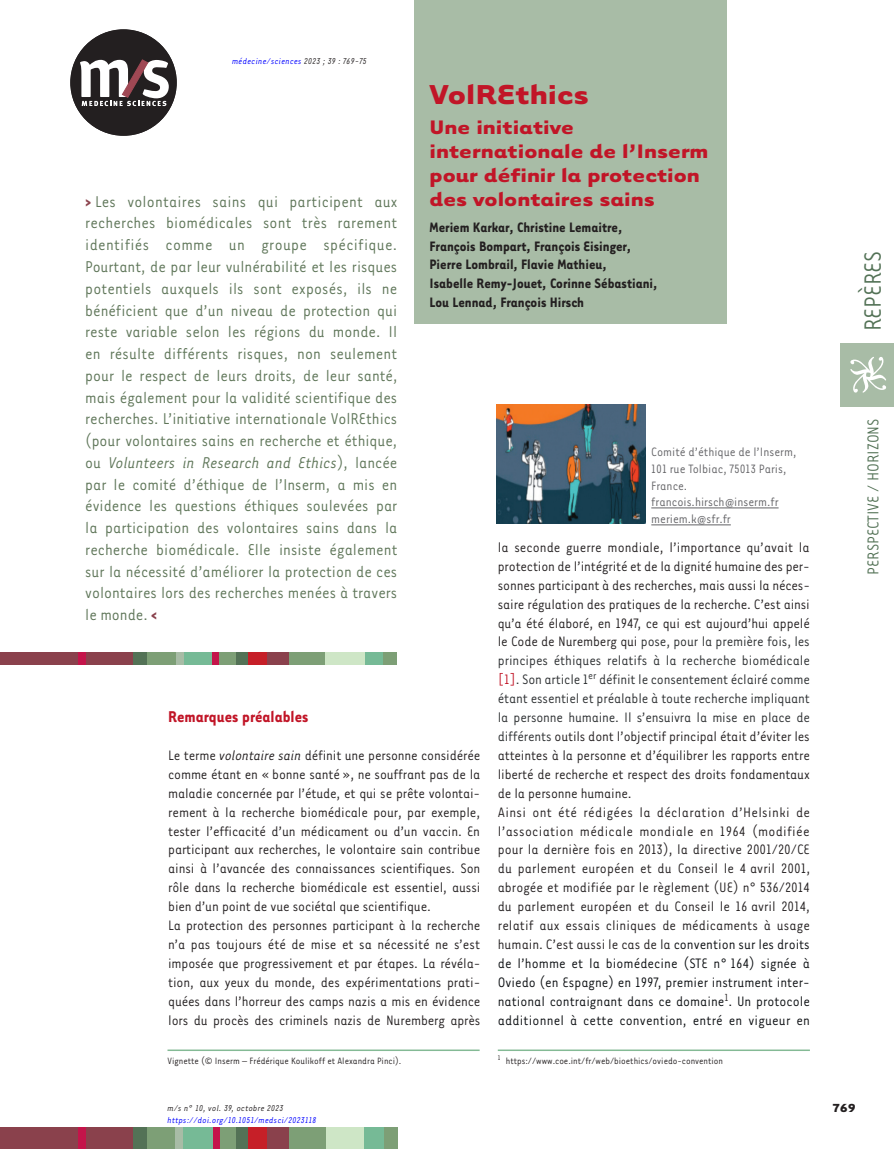
<style>
.page{position:relative;width:894px;height:1149px;background:#fff}
.page>*{position:absolute;margin:0;border:0;box-sizing:border-box;transform-origin:0 0}
.t1{font:700 31.5px "Tarzana Wide OT";color:#c11527}
.t2{font:27px "Tarzana Nar OT";color:#537256}
.t3{font:700 22.5px/24px "Tarzana Wide OT";color:#c11527}
.t4{font:18px/21.8px "Tarzana Nar OT";color:#5f7659;text-align:justify}
.t5{font:18px "Tarzana Nar OT";color:#537256}
.t6{font:700 18px "Tarzana Nar OT";color:#c11527}
.t7{font:15.75px/18.9px "Tarzana Nar OT";letter-spacing:-.01em;color:#231f20}
.t8{font:700 15.75px/18.9px "Tarzana Nar OT";color:#231f20}
.t9{font:13.95px/17px "Tarzana Nar OT";color:#636366}
.t10{font:700 13.5px "Tarzana Wide OT";color:#231f20}
.t11{font:10.5px "Tarzana Nar OT";color:#231f20}
.t12{font:italic 9.75px "Tarzana Nar OT";letter-spacing:.025em;color:#00f}
.t13{font:italic 9.75px "Tarzana Nar OT";letter-spacing:.025em;color:#231f20}
.s1{color:#231f20}
.s2{font-weight:700;color:#8d454f}
.s3{font-style:italic}
.s4{font-weight:700;color:#8a414c}
.s5{color:#2c2f31}
.s6{color:#c11527}
.s7{color:#0b0e11}
</style>
<div class="page">
<div style="left:0;top:1127px;width:134px;height:21px;background:#8a414c"></div>
<div style="left:235px;top:1127px;width:13px;height:21px;background:#537256"></div>
<div style="left:78px;top:1127px;width:7px;height:21px;background:#c4144a"></div>
<div style="left:133px;top:1127px;width:22px;height:21px;background:#537256"></div>
<div style="left:147px;top:1127px;width:30px;height:21px;background:#7d9f76"></div>
<div style="left:175px;top:1127px;width:9px;height:21px;background:#a8bca6"></div>
<div style="left:183px;top:1127px;width:30px;height:21px;background:#76ba96"></div>
<div style="left:217px;top:1127px;width:19px;height:21px;background:#7d9f76"></div>
<div style="left:213px;top:1127px;width:6px;height:21px;background:#c4144a"></div>
<div style="left:248px;top:1127px;width:27px;height:21px;background:#c61f28"></div>
<div style="left:287px;top:1127px;width:39px;height:21px;background:#7d9f76"></div>
<div style="left:267px;top:1127px;width:21px;height:21px;background:#8a414c"></div>
<div style="left:326px;top:1127px;width:38px;height:21px;background:#cee6c6"></div>
<div style="left:364px;top:1127px;width:20px;height:21px;background:#76ba96"></div>
<div style="left:383px;top:1127px;width:14px;height:21px;background:#7d9f76"></div>
<div style="left:840px;top:342px;width:53px;height:64px;background:#a8bca6"></div>
<svg style="left:850px;top:357px;width:35px;height:35px"></svg>
<div style="left:70px;top:29px;width:107px;height:107px;background:#231f20;border-radius:50%"></div>
<svg style="left:80px;top:60px;width:89px;height:46px"></svg>
<hr style="left:497px;top:1049px;width:312px;height:1px;background:#84ba95">
<hr style="left:651px;top:507px;width:127px;height:1px;background:#636366">
<hr style="left:651px;top:524px;width:79px;height:1px;background:#636366">
<div style="left:0;top:652px;width:134px;height:13px;background:#8a414c"></div>
<div style="left:133px;top:652px;width:17px;height:13px;background:#537256"></div>
<div style="left:235px;top:652px;width:13px;height:13px;background:#537256"></div>
<div style="left:147px;top:652px;width:29px;height:13px;background:#7d9f76"></div>
<div style="left:181px;top:652px;width:32px;height:13px;background:#76ba96"></div>
<div style="left:364px;top:652px;width:20px;height:13px;background:#76ba96"></div>
<div style="left:217px;top:652px;width:19px;height:13px;background:#7d9f76"></div>
<div style="left:383px;top:652px;width:14px;height:13px;background:#7d9f76"></div>
<div style="left:287px;top:652px;width:38px;height:13px;background:#7d9f76"></div>
<div style="left:325px;top:652px;width:39px;height:13px;background:#cee6c6"></div>
<div style="left:176px;top:652px;width:7px;height:13px;background:#a8bca6"></div>
<div style="left:78px;top:652px;width:7px;height:13px;background:#c4144a"></div>
<div style="left:213px;top:652px;width:6px;height:13px;background:#c4144a"></div>
<div style="left:248px;top:652px;width:27px;height:13px;background:#c61f28"></div>
<div style="left:267px;top:652px;width:21px;height:13px;background:#8a414c"></div>
<div style="left:414px;top:0;width:312px;height:323px;background:#a8bca6"></div>
<hr style="left:167px;top:1049px;width:312px;height:1px;background:#84ba95">
<img style="left:496px;top:404px;width:149px;height:119px">
<p class="t12" style="left:232px;top:55px;width:136px">médecine/sciences <span class="s1">2023 ; 39 : 769-75</span></p>
<h1 class="t1" style="left:429px;top:73px;width:161px">VolREthics</h1>
<h3 class="t3" style="left:429px;top:114px;width:280px">Une initiative internationale de l’Inserm pour définir la protection des volontaires sains</h3>
<p class="t8" style="left:429px;top:217px;width:229px">Meriem Karkar, Christine Lemaitre, François Bompart, François Eisinger, Pierre Lombrail, Flavie Mathieu,<br>Isabelle Remy-Jouet, Corinne Sébastiani, Lou Lennad, François Hirsch</p>
<p class="t4" style="left:85px;top:190px;width:314px"><span class="s2">&gt;</span> Les volontaires sains qui participent aux recherches biomédicales sont très rarement identifiés comme un groupe spécifique.<br>Pourtant, de par leur vulnérabilité et les risques potentiels auxquels ils sont exposés, ils ne bénéficient que d’un niveau de protection qui reste variable selon les régions du monde. Il en résulte différents risques, non seulement pour le respect de leurs droits, de leur santé, mais également pour la validité scientifique des recherches. L’initiative internationale VolREthics (pour volontaires sains en recherche et éthique, ou <span class="s3">Volunteers in Research and Ethics</span>), lancée par le comité d’éthique de l’Inserm, a mis en évidence les questions éthiques soulevées par la participation des volontaires sains dans la recherche biomédicale. Elle insiste également sur la nécessité d’améliorer la protection de ces volontaires lors des recherches menées à travers le monde. <span class="s4">&lt;</span></p>
<p class="t9" style="left:651px;top:442px;width:147px">Comité d’éthique de l’Inserm,<br>101 rue Tolbiac, 75013 Paris,<br>France. francois.hirsch@inserm.fr meriem.k@sfr.fr</p>
<p class="t7" style="left:497px;top:537px;width:314px">la seconde guerre mondiale, l’importance qu’avait la protection de l’intégrité et de la dignité humaine des per&shy;sonnes participant à des recherches, mais aussi la néces&shy;saire régulation des pratiques de la recherche. C’est ainsi qu’a été élaboré, en 1947, ce qui est aujourd’hui appelé le Code de Nuremberg qui <span class="s5">pose, pour la première fois, les principes éthiques relatifs à la recherche biomédicale </span><span class="s6">[1]</span><span class="s5">. Son article 1</span><sup>er</sup> <span class="s5">définit le consentement éclairé comme étant essentiel et préalable à toute recherche impliquant la personne humaine. Il s’ensuivra la mise en place de différents</span> outils dont l’objectif principal était d’éviter les atteintes à la personne et d’équilibrer les rapports entre liberté de recherche et respect des droits fondamentaux de la personne humaine.<br>Ainsi ont été rédigées la déclaration d’Helsinki de l’association médicale mondiale en 1964 (modifiée pour la dernière fois en 2013), la directive 2001/20/CE du parlement européen et du Conseil le 4 avril 2001, abrogée et modifiée par le règlement (UE) n° 536/2014 du parlement européen et du Conseil le 16 avril 2014, relatif aux essais cliniques de médicaments à usage humain. C’est aussi le cas de la <span class="s7">convention sur les droits de l’homme et la biomédecine (STE n° 164) signée à Oviedo (en Espagne) en 1997, premier instrument inter&shy;national contraignant dans ce domaine</span><sup>1</sup><span class="s7">. Un protocole additionnel à cette convention, entré en vigueur en</span></p>
<p class="t11" style="left:497px;top:1054px;width:227px"><sup>1</sup> https://www.coe.int/fr/web/bioethics/oviedo-convention</p>
<p class="t6" style="left:168px;top:705px;width:141px">Remarques préalables</p>
<p class="t7" style="left:168px;top:745px;width:314px">Le terme <span class="s3">volontaire sain</span> définit une personne considérée comme étant en « bonne santé », ne souffrant pas de la maladie concernée par l’étude, et qui se prête volontai&shy;rement à la recherche biomédicale pour, par exemple, tester l’efficacité d’un médicament ou d’un vaccin. En participant aux recherches, le volontaire sain contribue ainsi à l’avancée des connaissances scientifiques. Son rôle dans la recherche biomédicale est essentiel, aussi bien d’un point de vue sociétal que scientifique.<br>La protection des personnes participant à la recherche n’a pas toujours été de mise et sa nécessité ne s’est imposée que progressivement et par étapes. La révéla&shy;tion, aux yeux du monde, des expérimentations prati&shy;quées dans l’horreur des camps nazis a mis en évidence lors du procès des criminels nazis de Nuremberg après</p>
<p class="t11" style="left:167px;top:1054px;width:235px">Vignette (© Inserm – Frédérique Koulikoff et Alexandra Pinci).</p>
<p class="t13" style="left:167px;top:1102px;width:117px">m/s n° 10, vol. 39, octobre 2023</p>
<p class="t12" style="left:167px;top:1114px;width:150px">https://doi.org/10.1051/medsci/2023118</p>
<h2 class="t2" style="left:856px;top:331px;width:82px;rotate:-90deg">REPÈRES</h2>
<p class="t5" style="left:861px;top:574px;width:158px;rotate:-90deg">PERSPECTIVE / HORIZONS</p>
<p class="t10" style="left:832px;top:1098px;width:25px">769</p>
</div>
